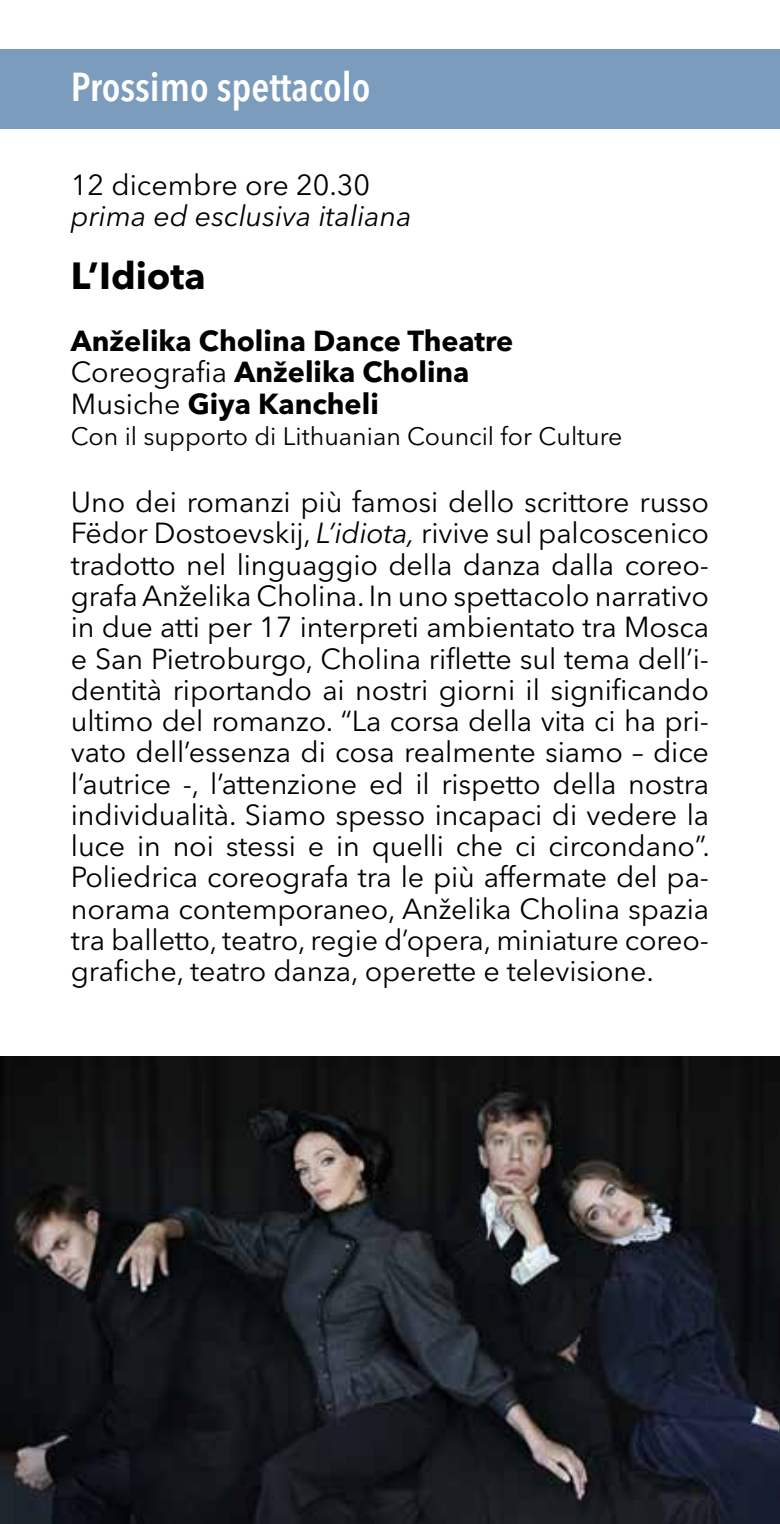
<style>
.page{position:relative;width:780px;height:1524px;background:#fff}
.page>*{position:absolute;margin:0;border:0;box-sizing:border-box;transform-origin:0 0}
.t1{font:600 condensed 40px "Avenir Next LT Pro";color:#fff}
.t2{font:700 37.5px "Avenir Next LT Pro";color:#000}
.t3{font:28.75px/31.2px "Avenir Next LT Pro";letter-spacing:-.005em;color:#000;text-align:justify}
.t4{font:700 28.75px/31.2px "Avenir Next LT Pro";color:#000}
.t5{font:italic 28.75px "Avenir Next LT Pro";color:#000}
.t6{font:25px "Avenir Next LT Pro";color:#000}
.s1{font-weight:400}
.s2{font-style:italic}
</style>
<div class="page">
<div style="left:0;top:50px;width:780px;height:79px;background:#7b9cbd"></div>
<img style="left:0;top:1056px;width:780px;height:468px">
<h1 class="t1" style="left:71px;top:63px;width:301px">Prossimo spettacolo</h1>
<p class="t3" style="left:71px;top:169px;width:301px">12 dicembre ore 20.30</p>
<p class="t5" style="left:71px;top:199px;width:342px">prima ed esclusiva italiana</p>
<h2 class="t2" style="left:71px;top:252px;width:136px">L’Idiota</h2>
<p class="t4" style="left:71px;top:325px;width:444px">Anželika Cholina Dance Theatre<br><span class="s1">Coreografia</span> Anželika Cholina<br><span class="s1">Musiche</span> Giya Kancheli</p>
<p class="t6" style="left:71px;top:421px;width:553px">Con il supporto di Lithuanian Council for Culture</p>
<p class="t3" style="left:71px;top:486px;width:640px">Uno dei romanzi più famosi dello scrittore russo Fëdor Dostoevskij, <span class="s2">L’idiota,</span> rivive sul palcoscenico tradotto nel linguaggio della danza dalla coreo&shy;grafa Anželika Cholina. In uno spettacolo narrativo in due atti per 17 interpreti ambientato tra Mosca e San Pietroburgo, Cholina riflette sul tema dell’i&shy;dentità riportando ai nostri giorni il significando ultimo del romanzo. “La corsa della vita ci ha pri&shy;vato dell’essenza di cosa realmente siamo – dice l’autrice -, l’attenzione ed il rispetto della nostra individualità. Siamo spesso incapaci di vedere la luce in noi stessi e in quelli che ci circondano”.<br>Poliedrica coreografa tra le più affermate del pa&shy;norama contemporaneo, Anželika Cholina spazia tra balletto, teatro, regie d’opera, miniature coreo&shy;grafiche, teatro danza, operette e televisione.</p>
</div>
